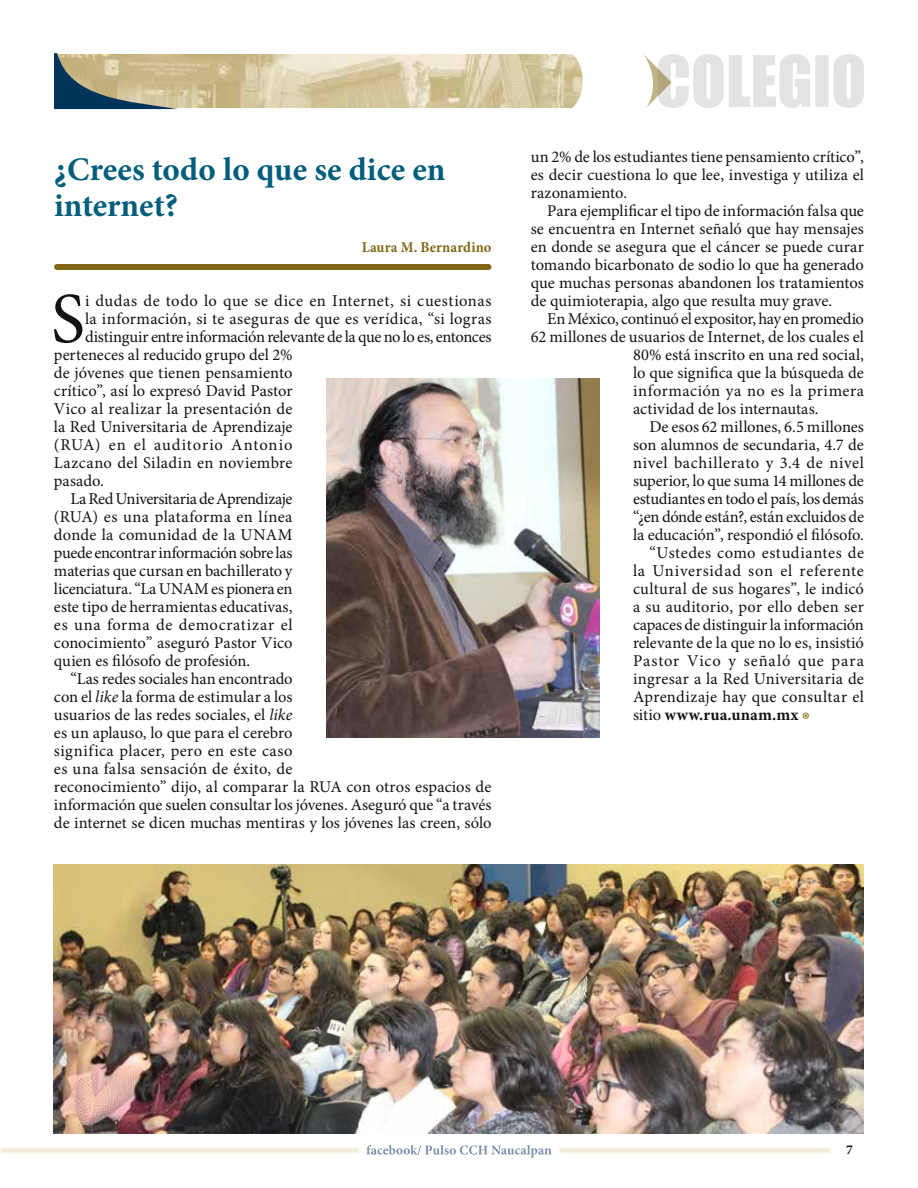
<style>
.page{position:relative;width:918px;height:1188px;background:#fff}
.page>*{position:absolute;margin:0;border:0;box-sizing:border-box;transform-origin:0 0}
.t1{font:71.85px "Minion Pro";color:#121212}
.t2{font:700 33px/36px "Minion Pro";color:#005d7c}
.t3{font:16.5px/18px "Minion Pro";letter-spacing:.005em;color:#121212;text-align:justify}
.t4{font:16.5px "Minion Pro";letter-spacing:.03em;color:#121212}
.t5{font:16.5px "Minion Pro";letter-spacing:-.02em;color:#121212}
.t6{font:16.5px "Minion Pro";letter-spacing:-.025em;color:#121212}
.t7{font:16.5px "Minion Pro";letter-spacing:-.015em;color:#121212}
.t8{font:16.5px "Minion Pro";letter-spacing:.05em;color:#121212}
.t9{font:16.5px "Minion Pro";letter-spacing:-.03em;color:#121212}
.t10{font:16.5px "Minion Pro";letter-spacing:.035em;color:#121212}
.t11{font:16.5px "Minion Pro";letter-spacing:.025em;color:#121212}
.t12{font:16.5px "Minion Pro";letter-spacing:.045em;color:#121212}
.t13{font:16.5px "Minion Pro";letter-spacing:.04em;color:#121212}
.t14{font:700 16.5px "Minion Pro";color:#121212}
.t15{font:700 15px "Minion Pro";color:#826816;scale:.96 1}
.t16{font:700 13.5px "Minion Pro";color:#121212}
.s1{font-style:italic}
.s2{font-weight:400}
.s3{color:#826816}
</style>
<div class="page">
<svg style="left:644px;top:54px;width:220px;height:54px"></svg>
<img style="left:327px;top:378px;width:272px;height:360px">
<div style="left:57px;top:264px;width:432px;height:6px;background:#826816"></div>
<img style="left:53px;top:864px;width:811px;height:270px">
<svg style="left:559px;top:1147px;width:272px;height:7px"></svg>
<svg style="left:366px;top:1145px;width:186px;height:13px"></svg>
<svg style="left:0;top:1147px;width:360px;height:7px"></svg>
<svg style="left:54px;top:53px;width:529px;height:56px;background:#c9c09f"></svg>
<h2 class="t2" style="left:54px;top:151px;width:393px">¿Crees todo lo que se dice en internet?</h2>
<p class="t15" style="left:362px;top:237px;width:137px">Laura M. Bernardino</p>
<h1 class="t1" style="left:51px;top:271px;width:36px">S</h1>
<p class="t4" style="left:85px;top:290px;width:408px">i dudas de todo lo que se dice en Internet, si cuestionas</p>
<p class="t3" style="left:85px;top:310px;width:408px">la información, si te aseguras de que es verídica, “si logras</p>
<p class="t5" style="left:85px;top:326px;width:408px">distinguir entre información relevante de la que no lo es, entonces</p>
<p class="t3" style="left:54px;top:346px;width:240px">perteneces al reducido grupo del 2%</p>
<p class="t3" style="left:54px;top:364px;width:240px">de jóvenes que tienen pensamiento</p>
<p class="t3" style="left:54px;top:382px;width:240px">crítico”, así lo expresó David Pastor</p>
<p class="t3" style="left:54px;top:400px;width:240px">Vico al realizar la presentación de</p>
<p class="t3" style="left:54px;top:418px;width:240px">la Red Universitaria de Aprendizaje</p>
<p class="t8" style="left:54px;top:434px;width:240px">(RUA) en el auditorio Antonio</p>
<p class="t3" style="left:54px;top:454px;width:240px">Lazcano del Siladin en noviembre</p>
<p class="t3" style="left:54px;top:472px;width:52px">pasado.</p>
<p class="t9" style="left:70px;top:488px;width:224px">La Red Universitaria de Aprendizaje</p>
<p class="t11" style="left:54px;top:506px;width:240px">(RUA) es una plataforma en línea</p>
<p class="t3" style="left:54px;top:526px;width:240px">donde la comunidad de la UNAM</p>
<p class="t6" style="left:54px;top:542px;width:240px">puede encontrar información sobre las</p>
<p class="t3" style="left:54px;top:562px;width:240px">materias que cursan en bachillerato y</p>
<p class="t5" style="left:54px;top:578px;width:240px">licenciatura. “La UNAM es pionera en</p>
<p class="t3" style="left:54px;top:598px;width:240px">este tipo de herramientas educativas,</p>
<p class="t13" style="left:54px;top:614px;width:240px">es una forma de democratizar el</p>
<p class="t3" style="left:54px;top:634px;width:240px">conocimiento” aseguró Pastor Vico</p>
<p class="t3" style="left:54px;top:652px;width:198px">quien es filósofo de profesión.</p>
<p class="t3" style="left:70px;top:670px;width:224px">“Las redes sociales han encontrado</p>
<p class="t3" style="left:54px;top:688px;width:240px">con el <span class="s1">like</span> la forma de estimular a los</p>
<p class="t3" style="left:54px;top:706px;width:240px">usuarios de las redes sociales, el <span class="s1">like</span></p>
<p class="t3" style="left:54px;top:724px;width:240px">es un aplauso, lo que para el cerebro</p>
<p class="t4" style="left:54px;top:740px;width:240px">significa placer, pero en este caso</p>
<p class="t3" style="left:54px;top:760px;width:240px">es una falsa sensación de éxito, de</p>
<p class="t3" style="left:54px;top:778px;width:439px">reconocimiento” dijo, al comparar la RUA con otros espacios de</p>
<p class="t3" style="left:54px;top:796px;width:439px">información que suelen consultar los jóvenes. Aseguró que “a través</p>
<p class="t3" style="left:54px;top:814px;width:439px">de internet se dicen muchas mentiras y los jóvenes las creen, sólo</p>
<p class="t3" style="left:531px;top:148px;width:335px">un 2% de los estudiantes tiene pensamiento crítico”, es decir cuestiona lo que lee, investiga y utiliza el razonamiento.</p>
<p class="t3" style="left:531px;top:202px;width:335px;text-indent:16px">Para ejemplificar el tipo de información falsa que se encuentra en Internet señaló que hay mensajes en donde se asegura que el cáncer se puede curar tomando bicarbonato de sodio lo que ha generado que muchas personas abandonen los tratamientos de quimioterapia, algo que resulta muy grave.</p>
<p class="t6" style="left:547px;top:308px;width:318px">En México, continuó el expositor, hay en promedio</p>
<p class="t3" style="left:531px;top:328px;width:335px">62 millones de usuarios de Internet, de los cuales el</p>
<p class="t3" style="left:633px;top:346px;width:232px">80% está inscrito en una red social,</p>
<p class="t3" style="left:633px;top:364px;width:232px">lo que significa que la búsqueda de</p>
<p class="t4" style="left:633px;top:380px;width:232px">información ya no es la primera</p>
<p class="t3" style="left:633px;top:400px;width:187px">actividad de los internautas.</p>
<p class="t3" style="left:650px;top:418px;width:216px">De esos 62 millones, 6.5 millones</p>
<p class="t3" style="left:633px;top:436px;width:232px">son alumnos de secundaria, 4.7 de</p>
<p class="t10" style="left:633px;top:452px;width:232px">nivel bachillerato y 3.4 de nivel</p>
<p class="t7" style="left:633px;top:470px;width:232px">superior, lo que suma 14 millones de</p>
<p class="t5" style="left:633px;top:488px;width:232px">estudiantes en todo el país, los demás</p>
<p class="t7" style="left:633px;top:506px;width:233px">“¿en dónde están?, están excluidos de</p>
<p class="t3" style="left:633px;top:526px;width:232px">la educación”, respondió el filósofo.</p>
<p class="t4" style="left:650px;top:542px;width:216px">“Ustedes como estudiantes de</p>
<p class="t12" style="left:633px;top:560px;width:232px">la Universidad son el referente</p>
<p class="t3" style="left:633px;top:580px;width:232px">cultural de sus hogares”, le indicó</p>
<p class="t3" style="left:633px;top:598px;width:232px">a su auditorio, por ello deben ser</p>
<p class="t3" style="left:633px;top:616px;width:232px">capaces de distinguir la información</p>
<p class="t3" style="left:633px;top:634px;width:232px">relevante de la que no lo es, insistió</p>
<p class="t8" style="left:633px;top:650px;width:232px">Pastor Vico y señaló que para</p>
<p class="t3" style="left:633px;top:670px;width:232px">ingresar a la Red Universitaria de</p>
<p class="t3" style="left:633px;top:688px;width:233px">Aprendizaje hay que consultar el</p>
<p class="t14" style="left:633px;top:703px;width:178px"><span class="s2">sitio</span> www.rua.unam.mx <span class="s3">◉</span></p>
<p class="t16" style="left:846px;top:1140px;width:8px">7</p>
</div>
